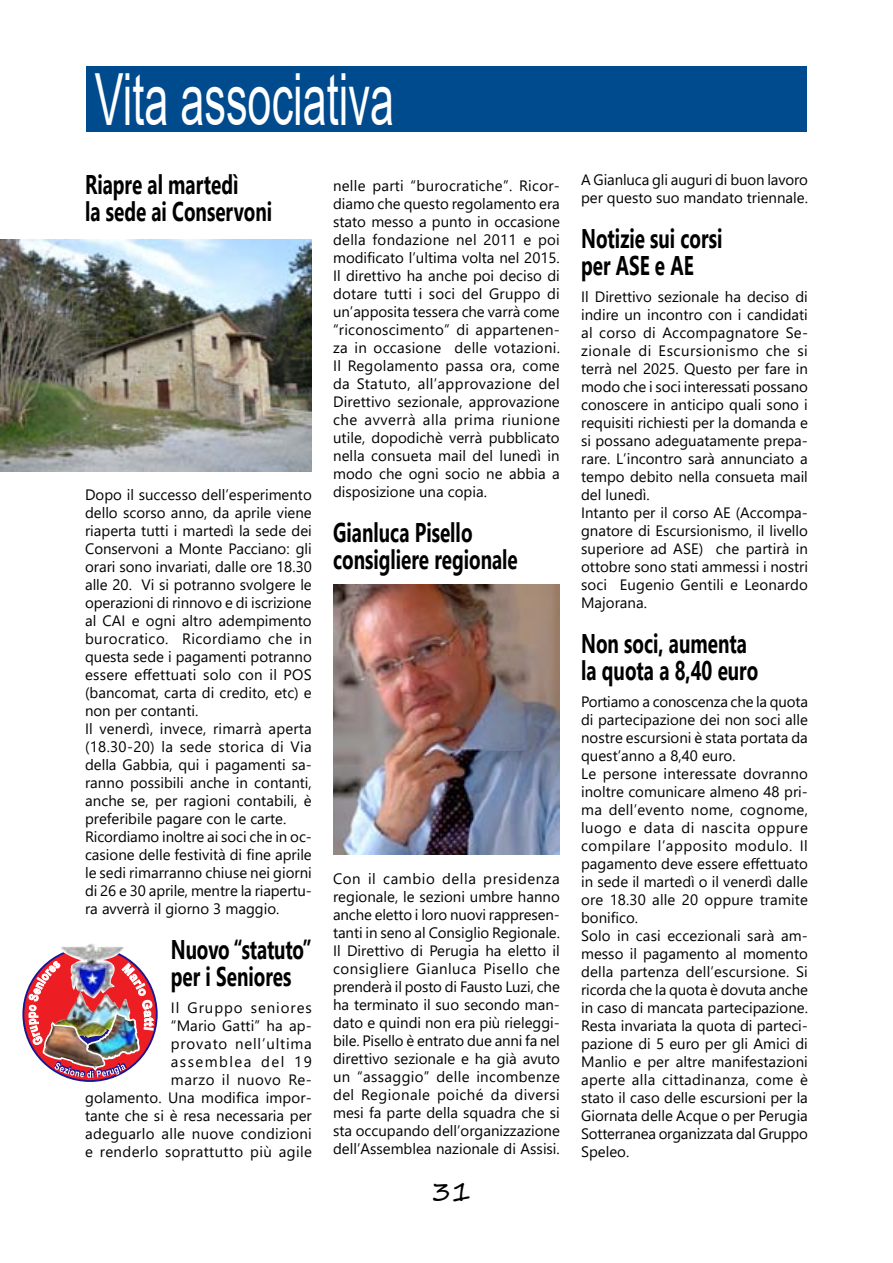
<style>
.page{position:relative;width:893px;height:1263px;background:#fff}
.page>*{position:absolute;margin:0;border:0;box-sizing:border-box;transform-origin:0 0}
.t1{font:72px "Arial";color:#fff;scale:.6 1}
.t2{font:700 27px/27px "Segoe UI";color:#000;scale:.7 1}
.t3{font:27px "Segoe Print";color:#000}
.t4{font:15px/18px "Segoe UI";color:#000}
.t5{font:15px/18px "Segoe UI";letter-spacing:.02em;color:#000;text-align:right}
</style>
<div class="page">
<div style="left:86px;top:66px;width:721px;height:66px;background:#004b8d"></div>
<img style="left:0;top:239px;width:312px;height:232px">
<img style="left:60px;top:943px;width:65px;height:18px">
<img style="left:29px;top:961px;width:125px;height:118px">
<img style="left:44px;top:1024px;width:60px;height:44px">
<img style="left:333px;top:585px;width:227px;height:270px">
<h1 class="t1" style="left:95px;top:50px;width:500px">Vita associativa</h1>
<h2 class="t2" style="left:85px;top:169px;width:269px">Riapre al martedì<br>la sede ai Conservoni</h2>
<p class="t4" style="left:85px;top:485px;width:228px">Dopo il successo dell’esperimento dello scorso anno, da aprile viene riaperta tutti i martedì la sede dei Conservoni a Monte Pacciano: gli orari sono invariati, dalle ore 18.30 alle 20. Vi si potranno svolgere le operazioni di rinnovo e di iscrizione al CAI e ogni altro adempimento burocratico. Ricordiamo che in questa sede i pagamenti potranno essere effettuati solo con il POS (bancomat, carta di credito, etc) e non per contanti.<br>Il venerdì, invece, rimarrà aperta (18.30-20) la sede storica di Via della Gabbia, qui i pagamenti sa&shy;ranno possibili anche in contanti, anche se, per ragioni contabili, è preferibile pagare con le carte.<br>Ricordiamo inoltre ai soci che in oc&shy;casione delle festività di fine aprile le sedi rimarranno chiuse nei giorni di 26 e 30 aprile, mentre la riapertu&shy;ra avverrà il giorno 3 maggio.</p>
<h2 class="t2" style="left:171px;top:934px;width:203px">Nuovo “statuto” per i Seniores</h2>
<p class="t5" style="left:85px;top:998px;width:228px">Il Gruppo seniores<br>“Mario Gatti” ha ap-<br>provato nell’ultima<br>assemblea del 19<br>marzo il nuovo Re-<br>golamento. Una modifica impor&shy;tante che si è resa necessaria per adeguarlo alle nuove condizioni e renderlo soprattutto più agile</p>
<p class="t4" style="left:333px;top:175px;width:228px;text-align:justify">nelle parti “burocratiche”. Ricor&shy;diamo che questo regolamento era stato messo a punto in occasione della fondazione nel 2011 e poi modificato l’ultima volta nel 2015.<br>Il direttivo ha anche poi deciso di dotare tutti i soci del Gruppo di un’apposita tessera che varrà come “riconoscimento” di appartenen&shy;za in occasione delle votazioni.<br>Il Regolamento passa ora, come da Statuto, all’approvazione del Direttivo sezionale, approvazione che avverrà alla prima riunione utile, dopodichè verrà pubblicato nella consueta mail del lunedì in modo che ogni socio ne abbia a disposizione una copia.</p>
<h2 class="t2" style="left:333px;top:516px;width:265px">Gianluca Pisello consigliere regionale</h2>
<p class="t4" style="left:333px;top:868px;width:228px;text-align:justify">Con il cambio della presidenza regionale, le sezioni umbre hanno anche eletto i loro nuovi rappresen&shy;tanti in seno al Consiglio Regionale.<br>Il Direttivo di Perugia ha eletto il consigliere Gianluca Pisello che prenderà il posto di Fausto Luzi, che ha terminato il suo secondo man&shy;dato e quindi non era più rieleggi&shy;bile. Pisello è entrato due anni fa nel direttivo sezionale e ha già avuto un “assaggio” delle incombenze del Regionale poiché da diversi mesi fa parte della squadra che si sta occupando dell’organizzazione dell’Assemblea nazionale di Assisi.</p>
<h2 class="t3" style="left:432px;top:1167px;width:41px">31</h2>
<p class="t4" style="left:581px;top:170px;width:228px">A Gianluca gli auguri di buon lavoro per questo suo mandato triennale.</p>
<h2 class="t2" style="left:581px;top:223px;width:203px">Notizie sui corsi per ASE e AE</h2>
<p class="t4" style="left:581px;top:287px;width:228px">Il Direttivo sezionale ha deciso di indire un incontro con i candidati al corso di Accompagnatore Se&shy;zionale di Escursionismo che si terrà nel 2025. Questo per fare in modo che i soci interessati possano conoscere in anticipo quali sono i requisiti richiesti per la domanda e si possano adeguatamente prepa&shy;rare. L’incontro sarà annunciato a tempo debito nella consueta mail del lunedì.<br>Intanto per il corso AE (Accompa&shy;gnatore di Escursionismo, il livello superiore ad ASE) che partirà in ottobre sono stati ammessi i nostri soci Eugenio Gentili e Leonardo<br>Majorana.</p>
<h2 class="t2" style="left:581px;top:628px;width:255px">Non soci, aumenta la quota a 8,40 euro</h2>
<p class="t4" style="left:581px;top:692px;width:228px">Portiamo a conoscenza che la quota di partecipazione dei non soci alle nostre escursioni è stata portata da quest’anno a 8,40 euro.<br>Le persone interessate dovranno inoltre comunicare almeno 48 pri&shy;ma dell’evento nome, cognome, luogo e data di nascita oppure compilare l’apposito modulo. Il pagamento deve essere effettuato in sede il martedì o il venerdì dalle ore 18.30 alle 20 oppure tramite bonifico.<br>Solo in casi eccezionali sarà am&shy;messo il pagamento al momento della partenza dell’escursione. Si ricorda che la quota è dovuta anche in caso di mancata partecipazione.<br>Resta invariata la quota di parteci&shy;pazione di 5 euro per gli Amici di<br>Manlio e per altre manifestazioni aperte alla cittadinanza, come è stato il caso delle escursioni per la<br>Giornata delle Acque o per Perugia<br>Sotterranea organizzata dal Gruppo<br>Speleo.</p>
</div>
